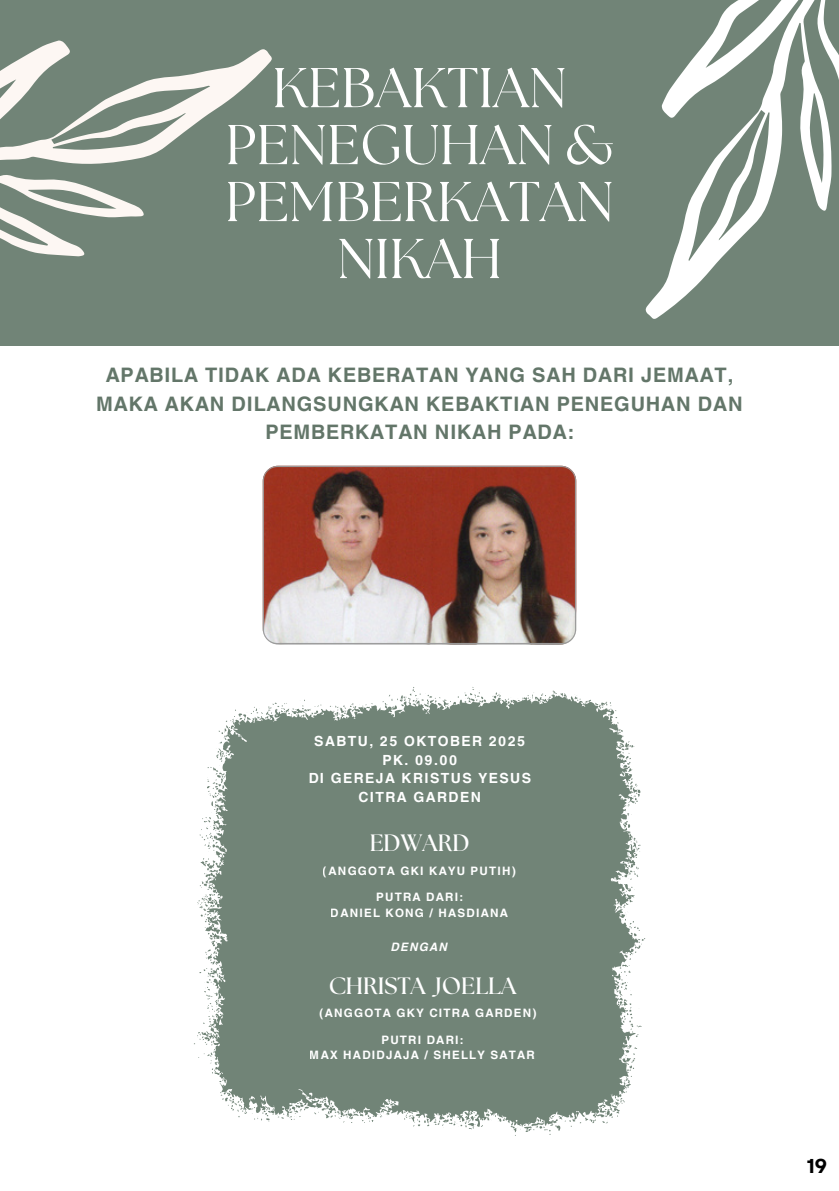
<style>
.page{position:relative;width:839px;height:1191px;background:#fff}
.page>*{position:absolute;margin:0;border:0;box-sizing:border-box;transform-origin:0 0}
.t1{font:56px/57px "The Seasons";color:#fff;text-align:center}
.t2{font:700 23.6px "The Seasons";color:#fff}
.t3{font:700 20px/28.4px "Helvetica World";letter-spacing:.04em;color:#637669;text-align:center}
.t4{font:700 20px "TT Interphases";color:#000}
.t5{font:700 14px/18.6px "Helvetica World";letter-spacing:.105em;color:#fff;text-align:center}
.t6{font:700 11.6px/15.4px "Helvetica World";letter-spacing:.105em;color:#fff;text-align:center}
.t7{font:italic 700 11.6px "Helvetica World";letter-spacing:.105em;color:#fff}
</style>
<div class="page">
<div style="left:0;top:0;width:838px;height:345px;background:#718477"></div>
<svg style="left:0;top:40px;width:275px;height:306px"></svg>
<svg style="left:645px;top:0;width:193px;height:319px"></svg>
<svg style="left:194px;top:687px;width:451px;height:449px;fill:#718477"></svg>
<img style="left:263px;top:466px;width:313px;height:178px">
<h1 class="t1" style="left:225px;top:63px;width:390px">KEBAKTIAN<br>PENEGUHAN &amp;<br>PEMBERKATAN<br>NIKAH</h1>
<h3 class="t3" style="left:96px;top:359px;width:648px">APABILA TIDAK ADA KEBERATAN YANG SAH DARI JEMAAT,<br>MAKA AKAN DILANGSUNGKAN KEBAKTIAN PENEGUHAN DAN<br>PEMBERKATAN NIKAH PADA:</h3>
<p class="t5" style="left:308px;top:730px;width:224px">SABTU, 25 OKTOBER 2025<br>PK. 09.00<br>DI GEREJA KRISTUS YESUS<br>CITRA GARDEN</p>
<h2 class="t2" style="left:369px;top:832px;width:102px">EDWARD</h2>
<p class="t6" style="left:323px;top:862px;width:194px">(ANGGOTA GKI KAYU PUTIH)</p>
<p class="t6" style="left:331px;top:888px;width:179px">PUTRA DARI:<br>DANIEL KONG / HASDIANA</p>
<p class="t7" style="left:391px;top:937px;width:58px">DENGAN</p>
<h2 class="t2" style="left:328px;top:975px;width:190px">CHRISTA JOELLA</h2>
<p class="t6" style="left:319px;top:1004px;width:219px">(ANGGOTA GKY CITRA GARDEN)</p>
<p class="t6" style="left:310px;top:1031px;width:226px">PUTRI DARI:<br>MAX HADIDJAJA / SHELLY SATAR</p>
<h3 class="t4" style="left:806px;top:1153px;width:22px">19</h3>
</div>
